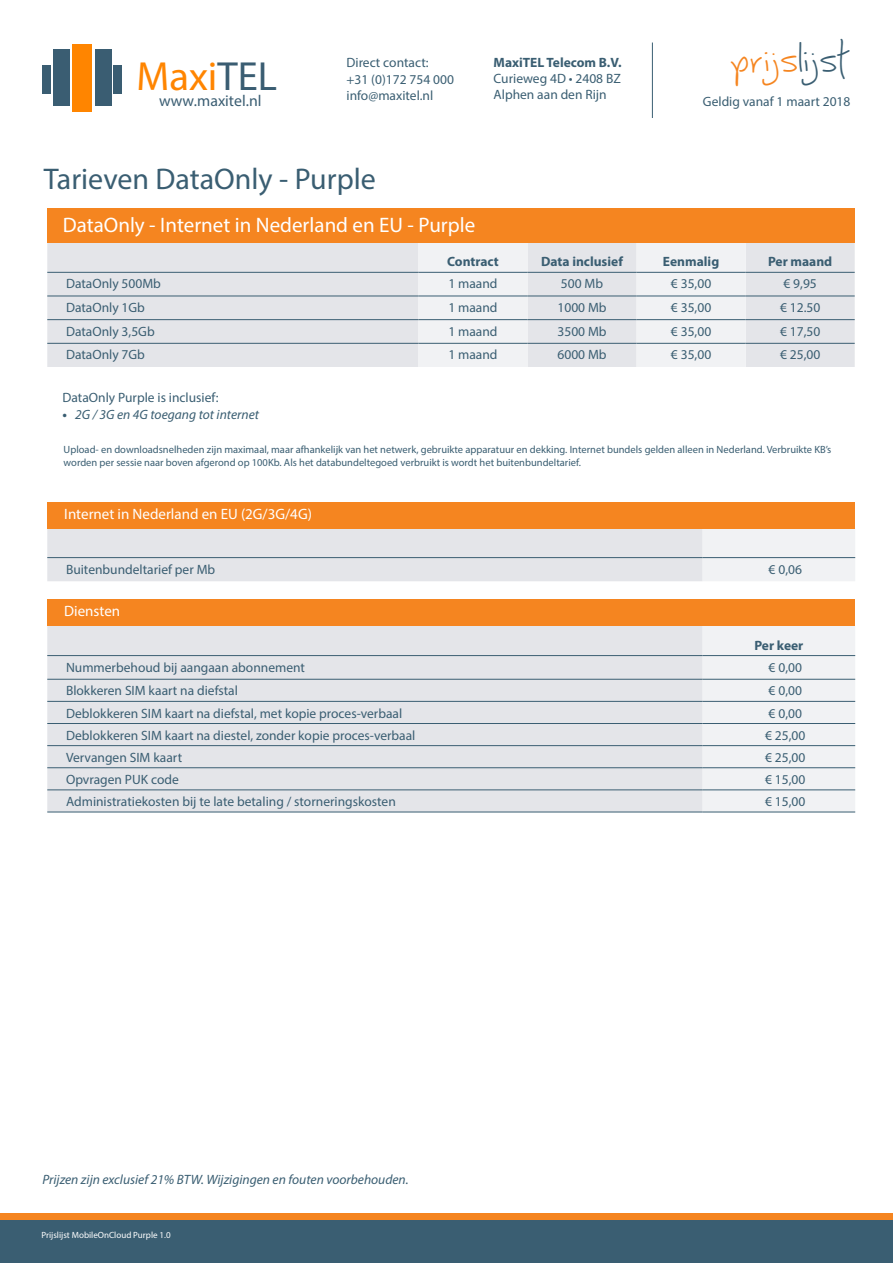
<style>
.page{position:relative;width:893px;height:1263px;background:#fff}
.page>*{position:absolute;margin:0;border:0;box-sizing:border-box;transform-origin:0 0}
.t1{font:40.8px "Myriad Pro";color:#ff8500}
.t2{font:37.5px "Joy Like Sunshine Through My Windowpane";color:#f58520}
.t3{font:30px "Myriad Pro";color:#3a5e72}
.t4{font:21px "Myriad Pro";color:#fff}
.t5{font:15.75px "Myriad Pro";color:#3a5d72}
.t6{font:15px "Myriad Pro";color:#fff}
.t7{font:13.5px/16.2px "Myriad Pro";color:#3a5e72}
.t8{font:italic 13.5px "Myriad Pro";color:#3a5e72}
.t9{font:700 13.5px "Myriad Pro";color:#3a5e72}
.t10{font:10.5px/12.6px "Myriad Pro";color:#3a5e72}
.t11{font:9px "Myriad Pro";color:#fff}
.s1{color:#3a5d72}
.s2{color:#3a5e72}
.s3{font-weight:700}
</style>
<div class="page">
<hr style="left:652px;top:43px;width:1px;height:75px;background:#3a5e72">
<div style="left:0;top:1213px;width:893px;height:50px;background:#f58520"></div>
<div style="left:0;top:1220px;width:893px;height:43px;background:#3a5e72"></div>
<div style="left:95px;top:49px;width:17px;height:57px;background:#3a5d72"></div>
<div style="left:73px;top:44px;width:19px;height:67px;background:#ff8500"></div>
<div style="left:53px;top:49px;width:16px;height:57px;background:#3a5d72"></div>
<div style="left:114px;top:66px;width:8px;height:28px;background:#3a5d72"></div>
<div style="left:43px;top:66px;width:8px;height:28px;background:#3a5d72"></div>
<svg style="left:47px;top:529px;width:808px;height:52px"></svg>
<hr style="left:47px;top:557px;width:656px;height:1px;background:#3a5e72">
<hr style="left:703px;top:557px;width:152px;height:1px;background:#3a5e72">
<div style="left:47px;top:243px;width:808px;height:124px;background:#e4e5e9"></div>
<svg style="left:418px;top:243px;width:328px;height:124px"></svg>
<hr style="left:47px;top:272px;width:371px;height:1px;background:#3a5e72">
<hr style="left:418px;top:272px;width:109px;height:1px;background:#3a5e72">
<hr style="left:527px;top:272px;width:110px;height:1px;background:#3a5e72">
<hr style="left:637px;top:272px;width:109px;height:1px;background:#3a5e72">
<hr style="left:746px;top:272px;width:109px;height:1px;background:#3a5e72">
<hr style="left:47px;top:296px;width:371px;height:1px;background:#3a5e72">
<hr style="left:418px;top:296px;width:109px;height:1px;background:#3a5e72">
<hr style="left:527px;top:296px;width:110px;height:1px;background:#3a5e72">
<hr style="left:637px;top:296px;width:109px;height:1px;background:#3a5e72">
<hr style="left:746px;top:296px;width:109px;height:1px;background:#3a5e72">
<hr style="left:47px;top:319px;width:371px;height:1px;background:#3a5e72">
<hr style="left:418px;top:319px;width:109px;height:1px;background:#3a5e72">
<hr style="left:527px;top:319px;width:110px;height:1px;background:#3a5e72">
<hr style="left:637px;top:319px;width:109px;height:1px;background:#3a5e72">
<hr style="left:746px;top:319px;width:109px;height:1px;background:#3a5e72">
<hr style="left:47px;top:343px;width:371px;height:1px;background:#3a5e72">
<hr style="left:418px;top:343px;width:109px;height:1px;background:#3a5e72">
<hr style="left:527px;top:343px;width:110px;height:1px;background:#3a5e72">
<hr style="left:637px;top:343px;width:109px;height:1px;background:#3a5e72">
<hr style="left:746px;top:343px;width:109px;height:1px;background:#3a5e72">
<div style="left:47px;top:208px;width:808px;height:35px;background:#f58520"></div>
<div style="left:47px;top:502px;width:808px;height:27px;background:#f58520"></div>
<div style="left:47px;top:626px;width:656px;height:186px;background:#e4e5e9"></div>
<div style="left:703px;top:626px;width:152px;height:186px;background:#f1f2f4"></div>
<hr style="left:47px;top:655px;width:656px;height:1px;background:#3a5e72">
<hr style="left:703px;top:655px;width:152px;height:1px;background:#3a5e72">
<hr style="left:47px;top:679px;width:656px;height:1px;background:#3a5e72">
<hr style="left:703px;top:679px;width:152px;height:1px;background:#3a5e72">
<hr style="left:47px;top:701px;width:656px;height:1px;background:#3a5e72">
<hr style="left:703px;top:701px;width:152px;height:1px;background:#3a5e72">
<hr style="left:47px;top:723px;width:656px;height:1px;background:#3a5e72">
<hr style="left:703px;top:723px;width:152px;height:1px;background:#3a5e72">
<hr style="left:47px;top:745px;width:656px;height:1px;background:#3a5e72">
<hr style="left:703px;top:745px;width:152px;height:1px;background:#3a5e72">
<hr style="left:47px;top:767px;width:656px;height:1px;background:#3a5e72">
<hr style="left:703px;top:767px;width:152px;height:1px;background:#3a5e72">
<hr style="left:47px;top:789px;width:656px;height:1px;background:#3a5e72">
<hr style="left:703px;top:789px;width:152px;height:1px;background:#3a5e72">
<hr style="left:47px;top:812px;width:656px;height:1px;background:#3a5e72">
<hr style="left:703px;top:812px;width:152px;height:1px;background:#3a5e72">
<div style="left:47px;top:599px;width:808px;height:27px;background:#f58520"></div>
<h1 class="t1" style="left:137px;top:51px;width:142px">Maxi<span class="s1">TEL</span></h1>
<p class="t5" style="left:159px;top:91px;width:104px">www.maxitel.nl</p>
<p class="t7" style="left:347px;top:55px;width:109px">Direct contact:<br>+31 (0)172 754 000 info@maxitel.nl</p>
<p class="t9" style="left:494px;top:53px;width:129px">MaxiTEL Telecom B.V.</p>
<p class="t7" style="left:494px;top:70px;width:129px">Curieweg 4D • 2408 BZ<br>Alphen aan den Rijn</p>
<p class="t3" style="left:44px;top:161px;width:333px">Tarieven DataOnly - Purple</p>
<p class="t4" style="left:63px;top:211px;width:414px">DataOnly - Internet in Nederland en EU - Purple</p>
<h2 class="t2" style="left:731px;top:37px;width:121px">prijs<span class="s2">lijst</span></h2>
<p class="t7" style="left:703px;top:94px;width:149px">Geldig vanaf 1 maart 2018</p>
<p class="t9" style="left:447px;top:253px;width:53px">Contract</p>
<p class="t9" style="left:541px;top:253px;width:83px">Data inclusief</p>
<p class="t9" style="left:663px;top:253px;width:58px">Eenmalig</p>
<p class="t9" style="left:768px;top:253px;width:66px">Per maand</p>
<p class="t7" style="left:66px;top:276px;width:96px">DataOnly 500Mb</p>
<p class="t7" style="left:448px;top:276px;width:51px">1 maand</p>
<p class="t7" style="left:561px;top:276px;width:44px">500 Mb</p>
<p class="t7" style="left:671px;top:276px;width:42px">€ 35,00</p>
<p class="t7" style="left:783px;top:276px;width:35px">€ 9,95</p>
<p class="t7" style="left:66px;top:299px;width:80px">DataOnly 1Gb</p>
<p class="t7" style="left:448px;top:299px;width:51px">1 maand</p>
<p class="t7" style="left:557px;top:299px;width:51px">1000 Mb</p>
<p class="t7" style="left:671px;top:299px;width:42px">€ 35,00</p>
<p class="t7" style="left:780px;top:299px;width:42px">€ 12.50</p>
<p class="t7" style="left:66px;top:323px;width:90px">DataOnly 3,5Gb</p>
<p class="t7" style="left:448px;top:323px;width:51px">1 maand</p>
<p class="t7" style="left:557px;top:323px;width:51px">3500 Mb</p>
<p class="t7" style="left:671px;top:323px;width:42px">€ 35,00</p>
<p class="t7" style="left:780px;top:323px;width:42px">€ 17,50</p>
<p class="t7" style="left:66px;top:347px;width:80px">DataOnly 7Gb</p>
<p class="t7" style="left:448px;top:347px;width:51px">1 maand</p>
<p class="t7" style="left:557px;top:347px;width:51px">6000 Mb</p>
<p class="t7" style="left:671px;top:347px;width:42px">€ 35,00</p>
<p class="t7" style="left:780px;top:347px;width:42px">€ 25,00</p>
<p class="t7" style="left:63px;top:390px;width:158px">DataOnly Purple is inclusief:</p>
<p class="t8" style="left:63px;top:406px;width:198px"><span class="s3">•</span> 2G / 3G en 4G toegang tot internet</p>
<p class="t10" style="left:64px;top:443px;width:769px">Upload- en downloadsnelheden zijn maximaal, maar afhankelijk van het netwerk, gebruikte apparatuur en dekking. Internet bundels gelden alleen in Nederland. Verbruikte KB’s worden per sessie naar boven afgerond op 100Kb. Als het databundeltegoed verbruikt is wordt het buitenbundeltarief.</p>
<p class="t6" style="left:64px;top:505px;width:249px">Internet in Nederland en EU (2G/3G/4G)</p>
<p class="t7" style="left:66px;top:561px;width:151px">Buitenbundeltarief per Mb</p>
<p class="t7" style="left:769px;top:561px;width:35px">€ 0,06</p>
<p class="t6" style="left:64px;top:602px;width:57px">Diensten</p>
<p class="t9" style="left:754px;top:636px;width:51px">Per keer</p>
<p class="t7" style="left:66px;top:659px;width:241px">Nummerbehoud bij aangaan abonnement</p>
<p class="t7" style="left:769px;top:659px;width:35px">€ 0,00</p>
<p class="t7" style="left:66px;top:682px;width:173px">Blokkeren SIM kaart na diefstal</p>
<p class="t7" style="left:769px;top:682px;width:35px">€ 0,00</p>
<p class="t7" style="left:66px;top:705px;width:338px">Deblokkeren SIM kaart na diefstal, met kopie proces-verbaal</p>
<p class="t7" style="left:769px;top:705px;width:35px">€ 0,00</p>
<p class="t7" style="left:66px;top:727px;width:351px">Deblokkeren SIM kaart na diestel, zonder kopie proces-verbaal</p>
<p class="t7" style="left:765px;top:727px;width:42px">€ 25,00</p>
<p class="t7" style="left:66px;top:749px;width:118px">Vervangen SIM kaart</p>
<p class="t7" style="left:765px;top:749px;width:42px">€ 25,00</p>
<p class="t7" style="left:66px;top:771px;width:114px">Opvragen PUK code</p>
<p class="t7" style="left:765px;top:771px;width:42px">€ 15,00</p>
<p class="t7" style="left:66px;top:793px;width:331px">Administratiekosten bij te late betaling / storneringskosten</p>
<p class="t7" style="left:765px;top:793px;width:42px">€ 15,00</p>
<p class="t8" style="left:43px;top:1171px;width:368px">Prijzen zijn exclusief 21% BTW. Wijzigingen en fouten voorbehouden.</p>
<p class="t11" style="left:41px;top:1230px;width:131px">Prijslijst MobileOnCloud Purple 1.0</p>
</div>
